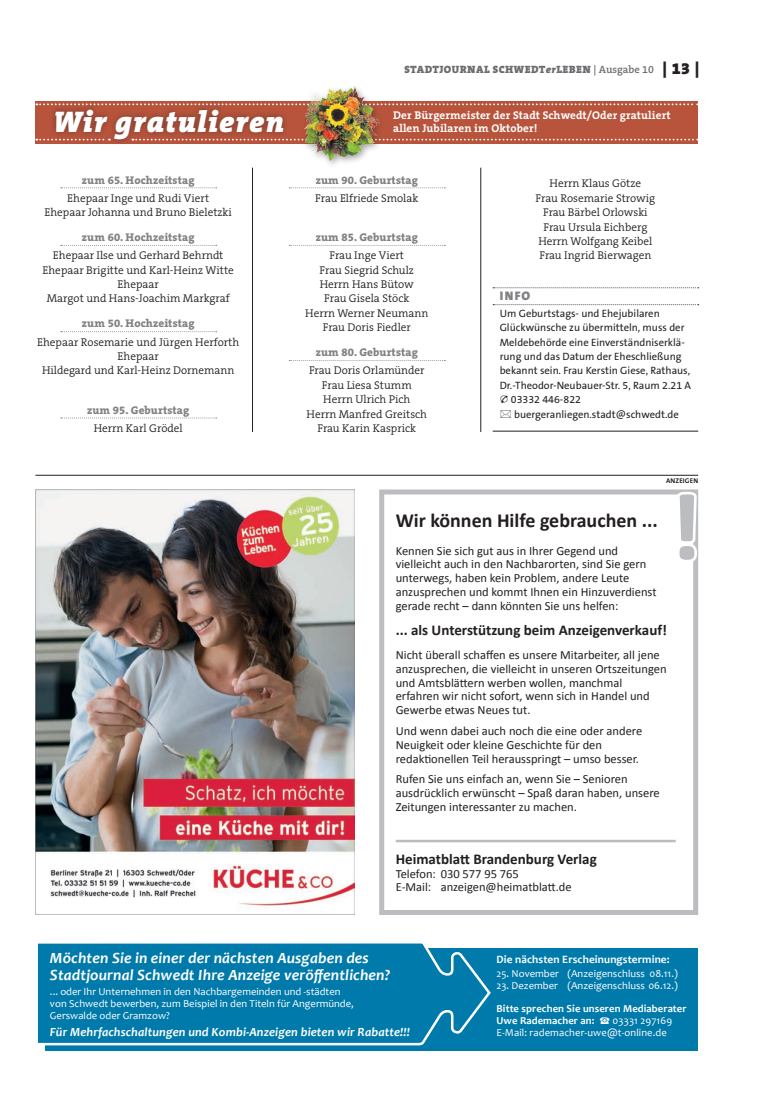
<style>
.page{position:relative;width:762px;height:1117px;background:#fff}
.page>*{position:absolute;margin:0;border:0;box-sizing:border-box;transform-origin:0 0}
.t1{font:italic 900 30px "The Serif B W9";letter-spacing:.04em;color:#fff}
.t2{font:700 20px "Calibri";color:#231f20}
.t3{font:italic 700 15.62px/16.9px "Candara";letter-spacing:.01em;color:#fff}
.t4{font:700 15px "Calibri";color:#231f20}
.t5{font:12.5px/13.8px "Calibri";color:#231f20}
.t6{font:italic 700 12.5px "Candara";letter-spacing:.01em;color:#fff}
.t7{font:900 12.5px "The Sans B W9";color:#808285}
.t8{font:300 11.25px/14.4px "The Serif B W4";color:#231f20;text-align:center}
.t9{font:800 11.25px "The Serif B W8";letter-spacing:.01em;color:#808285}
.t10{font:700 11.25px "The Serif B W7";letter-spacing:.01em;color:#fff}
.t11{font:700 11.25px "Candara";letter-spacing:.01em;color:#fff}
.t12{font:10.62px "The Sans B W5 Plain";color:#231f20}
.t13{font:10.62px/11.8px "Candara";color:#fff}
.t14{font:700 10.62px/11.8px "Candara";letter-spacing:.01em;color:#fff}
.t15{font:900 10.62px "The Serif B W9";letter-spacing:.045em;color:#6c6d70}
.t16{font:700 6.88px "The Sans B W7";letter-spacing:.025em;color:#231f20}
.s1{font-style:italic}
.s2{font-family:"The Serif B W6";font-weight:600}
.s3{font-size:16.25px;color:#231f20}
</style>
<div class="page">
<div style="left:35px;top:101px;width:663px;height:42px;background:#b8543c"></div>
<svg style="left:36px;top:103px;width:662px;height:2px"></svg>
<svg style="left:290px;top:139px;width:408px;height:1px"></svg>
<div style="left:301px;top:83px;width:86px;height:85px;background:#231f20;opacity:.45"></div>
<img style="left:302px;top:84px;width:79px;height:79px">
<div style="left:49px;top:103px;width:241px;height:43px;background:#231f20;opacity:.45"></div>
<svg style="left:61px;top:187px;width:156px;height:1px"></svg>
<svg style="left:61px;top:245px;width:156px;height:1px"></svg>
<svg style="left:61px;top:331px;width:156px;height:1px"></svg>
<svg style="left:61px;top:417px;width:156px;height:1px"></svg>
<svg style="left:289px;top:187px;width:156px;height:1px"></svg>
<svg style="left:289px;top:245px;width:156px;height:1px"></svg>
<svg style="left:289px;top:360px;width:156px;height:1px"></svg>
<svg style="left:493px;top:287px;width:206px;height:1px"></svg>
<svg style="left:493px;top:304px;width:206px;height:1px"></svg>
<hr style="left:493px;top:430px;width:205px;height:1px;background:#231f20">
<hr style="left:252px;top:168px;width:1px;height:264px;background:#231f20">
<hr style="left:480px;top:168px;width:1px;height:264px;background:#231f20">
<hr style="left:35px;top:475px;width:663px;height:1px;background:#231f20">
<div style="left:46px;top:948px;width:652px;height:102px;background:#007aaa"></div>
<svg style="left:37px;top:943px;width:454px;height:103px"></svg>
<img style="left:35px;top:489px;width:319px;height:425px">
<hr style="left:396px;top:839px;width:280px;height:3px;background:#bcbdc0">
<div style="left:379px;top:489px;width:319px;height:425px;border:5px solid #bcbdc0"></div>
<svg style="left:675px;top:490px;width:23px;height:203px"></svg>
<h1 class="t1" style="left:53px;top:102px;width:232px">Wir gratulieren</h1>
<p class="t9" style="left:82px;top:172px;width:114px">zum 65. Hochzeitstag</p>
<p class="t8" style="left:44px;top:191px;width:189px">Ehepaar Inge und Rudi Viert<br>Ehepaar Johanna und Bruno Bieletzki</p>
<p class="t9" style="left:82px;top:230px;width:114px">zum 60. Hochzeitstag</p>
<p class="t8" style="left:43px;top:248px;width:193px">Ehepaar Ilse und Gerhard Behrndt<br>Ehepaar Brigitte und Karl-Heinz Witte<br>Ehepaar<br>Margot und Hans-Joachim Markgraf</p>
<p class="t9" style="left:82px;top:316px;width:114px">zum 50. Hochzeitstag</p>
<p class="t8" style="left:37px;top:334px;width:204px">Ehepaar Rosemarie und Jürgen Herforth<br>Ehepaar<br>Hildegard und Karl-Heinz Dornemann</p>
<p class="t9" style="left:87px;top:402px;width:104px">zum 95. Geburtstag</p>
<p class="t8" style="left:94px;top:421px;width:91px">Herrn Karl Grödel</p>
<p class="t15" style="left:404px;top:63px;width:296px">STADTJOURNAL SCHWEDT<span class="s1">er</span>LEBEN <span class="s2">| Ausgabe 10</span> <span class="s3">| 13 |</span></p>
<p class="t10" style="left:393px;top:108px;width:279px">Der Bürgermeister der Stadt Schwedt/Oder gratuliert</p>
<p class="t10" style="left:393px;top:121px;width:146px">allen Jubilaren im Oktober!</p>
<p class="t9" style="left:316px;top:172px;width:104px">zum 90. Geburtstag</p>
<p class="t8" style="left:315px;top:191px;width:105px">Frau Elfriede Smolak</p>
<p class="t9" style="left:316px;top:230px;width:104px">zum 85. Geburtstag</p>
<p class="t8" style="left:305px;top:248px;width:125px">Frau Inge Viert<br>Frau Siegrid Schulz<br>Herrn Hans Bütow<br>Frau Gisela Stöck<br>Herrn Werner Neumann<br>Frau Doris Fiedler</p>
<p class="t9" style="left:316px;top:345px;width:104px">zum 80. Geburtstag</p>
<p class="t8" style="left:306px;top:363px;width:122px">Frau Doris Orlamünder<br>Frau Liesa Stumm<br>Herrn Ulrich Pich<br>Herrn Manfred Greitsch<br>Frau Karin Kasprick</p>
<p class="t8" style="left:536px;top:176px;width:121px">Herrn Klaus Götze<br>Frau Rosemarie Strowig<br>Frau Bärbel Orlowski<br>Frau Ursula Eichberg<br>Herrn Wolfgang Keibel<br>Frau Ingrid Bierwagen</p>
<p class="t7" style="left:500px;top:287px;width:32px">INFO</p>
<p class="t12" style="left:500px;top:306px;width:162px">Um Geburtstags- und Ehejubilaren</p>
<p class="t12" style="left:500px;top:321px;width:186px">Glückwünsche zu übermitteln, muss der</p>
<p class="t12" style="left:500px;top:335px;width:187px">Meldebehörde eine Einverständniserklä-</p>
<p class="t12" style="left:500px;top:349px;width:183px">rung und das Datum der Eheschließung</p>
<p class="t12" style="left:500px;top:364px;width:192px">bekannt sein. Frau Kerstin Giese, Rathaus,</p>
<p class="t12" style="left:500px;top:378px;width:193px">Dr.-Theodor-Neubauer-Str. 5, Raum 2.21 A</p>
<p class="t12" style="left:511px;top:392px;width:72px">03332 446-822</p>
<p class="t12" style="left:514px;top:407px;width:166px">buergeranliegen.stadt@schwedt.de</p>
<p class="t16" style="left:666px;top:476px;width:34px">ANZEIGEN</p>
<h2 class="t2" style="left:396px;top:507px;width:264px">Wir können Hilfe gebrauchen ...</h2>
<p class="t5" style="left:396px;top:543px;width:262px">Kennen Sie sich gut aus in Ihrer Gegend und vielleicht auch in den Nachbarorten, sind Sie gern unterwegs, haben kein Problem, andere Leute anzusprechen und kommt Ihnen ein Hinzuverdienst gerade recht – dann könnten Sie uns helfen:</p>
<p class="t4" style="left:396px;top:620px;width:273px">... als Unterstützung beim Anzeigenverkauf!</p>
<p class="t5" style="left:396px;top:647px;width:272px">Nicht überall schaffen es unsere Mitarbeiter, all jene anzusprechen, die vielleicht in unseren Ortszeitungen und Amtsblättern werben wollen, manchmal erfahren wir nicht sofort, wenn sich in Handel und Gewerbe etwas Neues tut.</p>
<p class="t5" style="left:396px;top:723px;width:248px">Und wenn dabei auch noch die eine oder andere<br>Neuigkeit oder kleine Geschichte für den redaktionellen Teil herausspringt – umso besser.</p>
<p class="t5" style="left:396px;top:771px;width:265px">Rufen Sie uns einfach an, wenn Sie – Senioren ausdrücklich erwünscht – Spaß daran haben, unsere<br>Zeitungen interessanter zu machen.</p>
<p class="t4" style="left:396px;top:849px;width:203px">Heimatblatt Brandenburg Verlag</p>
<p class="t5" style="left:396px;top:866px;width:177px">Telefon: 030 577 95 765<br>E-Mail: anzeigen@heimatblatt.de</p>
<p class="t3" style="left:50px;top:949px;width:342px">Möchten Sie in einer der nächsten Ausgaben des<br>Stadtjournal Schwedt Ihre Anzeige veröffentlichen?</p>
<p class="t13" style="left:50px;top:985px;width:305px">... oder Ihr Unternehmen in den Nachbargemeinden und -städten von Schwedt bewerben, zum Beispiel in den Titeln für Angermünde,<br>Gerswalde oder Gramzow?</p>
<p class="t6" style="left:50px;top:1023px;width:361px">Für Mehrfachschaltungen und Kombi-Anzeigen bieten wir Rabatte!!!</p>
<p class="t11" style="left:496px;top:952px;width:175px">Die nächsten Erscheinungstermine:</p>
<p class="t13" style="left:496px;top:967px;width:183px">25. November (Anzeigenschluss 08.11.)</p>
<p class="t13" style="left:496px;top:979px;width:183px">23. Dezember (Anzeigenschluss 06.12.)</p>
<p class="t14" style="left:496px;top:1002px;width:192px">Bitte sprechen Sie unseren Mediaberater<br>Uwe Rademacher an:</p>
<p class="t13" style="left:496px;top:1014px;width:177px;text-indent:116px">03331 297169<br>E-Mail: rademacher-uwe@t-online.de</p>
</div>
